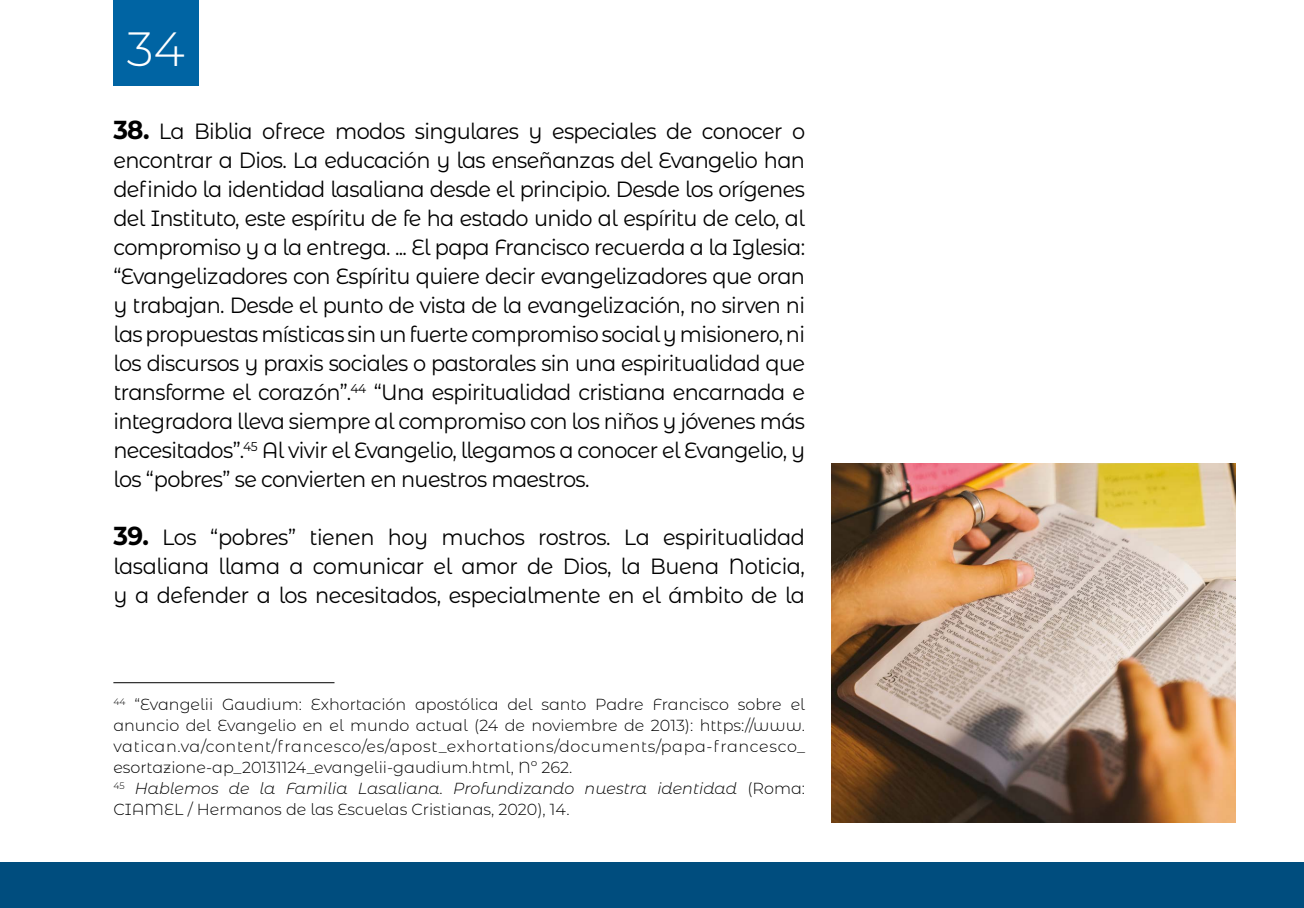
<style>
.page{position:relative;width:1304px;height:908px;background:#fff}
.page>*{position:absolute;margin:0;border:0;box-sizing:border-box;transform-origin:0 0}
.t1{font:300 48px "Montserrat Alternates";color:#fff}
.t2{font:22px/29px "Montserrat Alternates";letter-spacing:-.03em;color:#000;text-align:justify;scale:.95 1}
.t3{font:300 16px/21px "Montserrat Alternates";color:#000}
.s1{font-weight:700;font-size:26px}
.s2{font-family:"Montserrat"}
.s3{font-style:italic}
</style>
<div class="page">
<div style="left:0;top:862px;width:1304px;height:45px;background:#004d7e"></div>
<div style="left:113px;top:0;width:85px;height:85px;background:#0064a3"></div>
<hr style="left:113px;top:682px;width:221px;height:1px;background:#000">
<img style="left:831px;top:463px;width:405px;height:359px">
<h1 class="t1" style="left:127px;top:16px;width:60px">34</h1>
<p class="t2" style="left:113px;top:115px;width:730px"><span class="s1">38.</span> La Biblia ofrece modos singulares y especiales de conocer o encontrar a Dios. La educación y las enseñan<span class="s2">z</span>as del Evangelio han definido la identidad lasaliana desde el principio. Desde los orígenes del Instituto, este espíritu de fe ha estado unido al espíritu de celo, al compromiso y a la entrega. ... El papa Francisco recuerda a la Iglesia: “Evangeli<span class="s2">z</span>adores con Espíritu quiere decir evangeli<span class="s2">z</span>adores que oran y trabajan. Desde el punto de vista de la evangeli<span class="s2">z</span>ación, no sirven ni las propuestas místicas sin un fuerte compromiso social y misionero, ni los discursos y praxis sociales o pastorales sin una espiritualidad que transforme el cora<span class="s2">z</span>ón”.<sup>44</sup> “Una espiritualidad cristiana encarnada e integradora lleva siempre al compromiso con los niños y jóvenes más necesitados”.<sup>45</sup> Al vivir el Evangelio, llegamos a conocer el Evangelio, y los “pobres” se convierten en nuestros maestros.</p>
<p class="t2" style="left:113px;top:521px;width:730px"><span class="s1">39.</span> Los “pobres” tienen hoy muchos rostros. La espiritualidad lasaliana llama a comunicar el amor de Dios, la Buena Noticia, y a defender a los necesitados, especialmente en el ámbito de la</p>
<p class="t3" style="left:113px;top:693px;width:693px"><sup>44</sup> “Evangelii Gaudium: Exhortación apostólica del santo Padre Francisco sobre el anuncio del Evangelio en el mundo actual (24 de noviembre de 2013): https://www. vatican.va/content/francesco/es/apost_exhortations/documents/papa-francesco_ esortazione-ap_20131124_evangelii-gaudium.html, Nº 262.<br><sup>45</sup> <span class="s3">Hablemos de la Familia Lasaliana. Profundi</span><span class="s2">z</span><span class="s3">ando nuestra identidad</span> (Roma:<br>CIAMEL / Hermanos de las Escuelas Cristianas, 2020), 14.</p>
</div>
